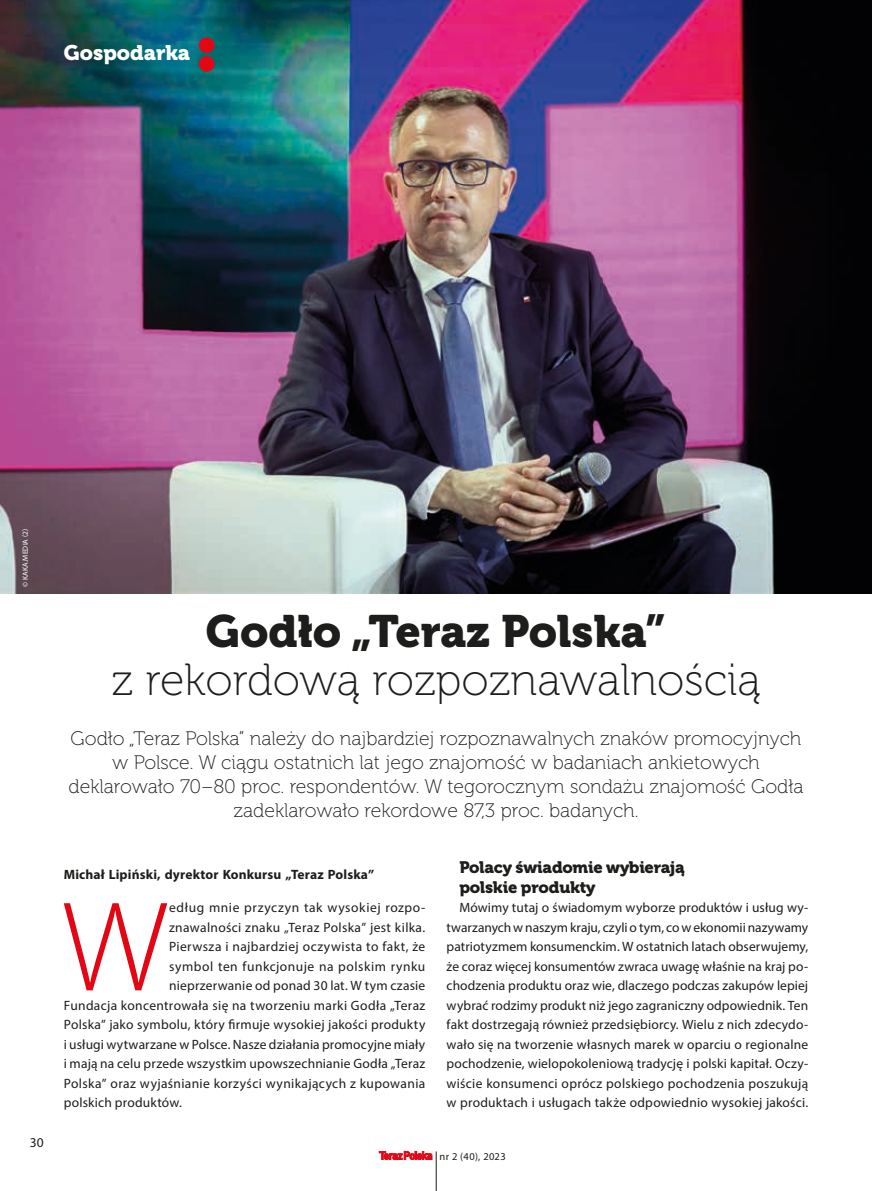
<style>
.page{position:relative;width:872px;height:1191px;background:#fff}
.page>*{position:absolute;margin:0;border:0;box-sizing:border-box;transform-origin:0 0}
.t1{font:300 129.3px "Myriad Pro";color:#e30614}
.t2{font:45px "Museo 100";color:#1d1d1b}
.t3{font:45px "Museo 900";color:#1d1d1b}
.t4{font:21px "Museo 900";color:#fff}
.t5{font:19.5px/24px "Museo 100";color:#1d1d1b;text-align:center}
.t6{font:16.5px/19.5px "Museo 900";letter-spacing:-.015em;color:#1d1d1b}
.t7{font:13.5px/19.5px "Myriad Pro";letter-spacing:.025em;color:#1d1d1b;text-align:justify}
.t8{font:700 13.5px "Myriad Pro";letter-spacing:.01em;color:#1d1d1b}
.t9{font:13.5px "Myriad Pro";letter-spacing:.045em;color:#1d1d1b}
.t10{font:10.5px "Myriad Pro";letter-spacing:.04em;color:#1d1d1b}
.t11{font:7.5px "Myriad Pro";letter-spacing:.02em;color:#fff}
</style>
<div class="page">
<img style="left:0;top:0;width:872px;height:593px">
<div style="left:199px;top:56px;width:15px;height:16px;background:#e30614;border-radius:50%"></div>
<div style="left:199px;top:37px;width:15px;height:16px;background:#e30614;border-radius:50%"></div>
<svg style="left:379px;top:1151px;width:53px;height:8px"></svg>
<hr style="left:436px;top:1151px;width:1px;height:40px;background:#1d1d1b">
<h3 class="t4" style="left:64px;top:40px;width:128px">Gospodarka</h3>
<p class="t11" style="left:21px;top:587px;width:60px;rotate:-90deg">© KAKA.MEDIA (2)</p>
<p class="t7" style="left:30px;top:1132px;width:15px">30</p>
<h2 class="t3" style="left:206px;top:606px;width:461px">Godło „Teraz Polska”</h2>
<h2 class="t2" style="left:111px;top:656px;width:651px">z rekordową rozpoznawalnością</h2>
<p class="t5" style="left:69px;top:727px;width:736px">Godło „Teraz Polska” należy do najbardziej rozpoznawalnych znaków promocyjnych w Polsce. W ciągu ostatnich lat jego znajomość w badaniach ankietowych deklarowało 70–80 proc. respondentów. W tegorocznym sondażu znajomość Godła zadeklarowało rekordowe 87,3 proc. badanych.</p>
<p class="t8" style="left:64px;top:866px;width:312px">Michał Lipiński, dyrektor Konkursu „Teraz Polska”</p>
<h1 class="t1" style="left:62px;top:869px;width:107px">W</h1>
<p class="t9" style="left:169px;top:899px;width:258px">edług mnie przyczyn tak wysokiej rozpo-</p>
<p class="t7" style="left:169px;top:917px;width:258px">znawalności znaku „Teraz Polska” jest kilka.</p>
<p class="t7" style="left:169px;top:936px;width:258px">Pierwsza i najbardziej oczywista to fakt, że</p>
<p class="t7" style="left:169px;top:956px;width:258px">symbol ten funkcjonuje na polskim rynku</p>
<p class="t7" style="left:169px;top:975px;width:258px">nieprzerwanie od ponad 30 lat. W tym czasie</p>
<p class="t7" style="left:64px;top:995px;width:363px">Fundacja koncentrowała się na tworzeniu marki Godła „Teraz</p>
<p class="t7" style="left:64px;top:1014px;width:363px">Polska” jako symbolu, który firmuje wysokiej jakości produkty</p>
<p class="t7" style="left:64px;top:1034px;width:363px">i usługi wytwarzane w Polsce. Nasze działania promocyjne miały</p>
<p class="t7" style="left:64px;top:1053px;width:363px">i mają na celu przede wszystkim upowszechnianie Godła „Teraz</p>
<p class="t7" style="left:64px;top:1073px;width:363px">Polska” oraz wyjaśnianie korzyści wynikających z kupowania</p>
<p class="t7" style="left:64px;top:1092px;width:120px">polskich produktów.</p>
<p class="t6" style="left:459px;top:858px;width:227px">Polacy świadomie wybierają polskie produkty</p>
<p class="t7" style="left:446px;top:898px;width:363px;text-indent:13px">Mówimy tutaj o świadomym wyborze produktów i usług wy&shy;twarzanych w naszym kraju, czyli o tym, co w ekonomii nazywamy patriotyzmem konsumenckim. W ostatnich latach obserwujemy, że coraz więcej konsumentów zwraca uwagę właśnie na kraj po&shy;chodzenia produktu oraz wie, dlaczego podczas zakupów lepiej wybrać rodzimy produkt niż jego zagraniczny odpowiednik. Ten fakt dostrzegają również przedsiębiorcy. Wielu z nich zdecydo&shy;wało się na tworzenie własnych marek w oparciu o regionalne pochodzenie, wielopokoleniową tradycję i polski kapitał. Oczy&shy;wiście konsumenci oprócz polskiego pochodzenia poszukują w produktach i usługach także odpowiednio wysokiej jakości.</p>
<p class="t10" style="left:439px;top:1149px;width:68px">nr 2 (40), 2023</p>
</div>
